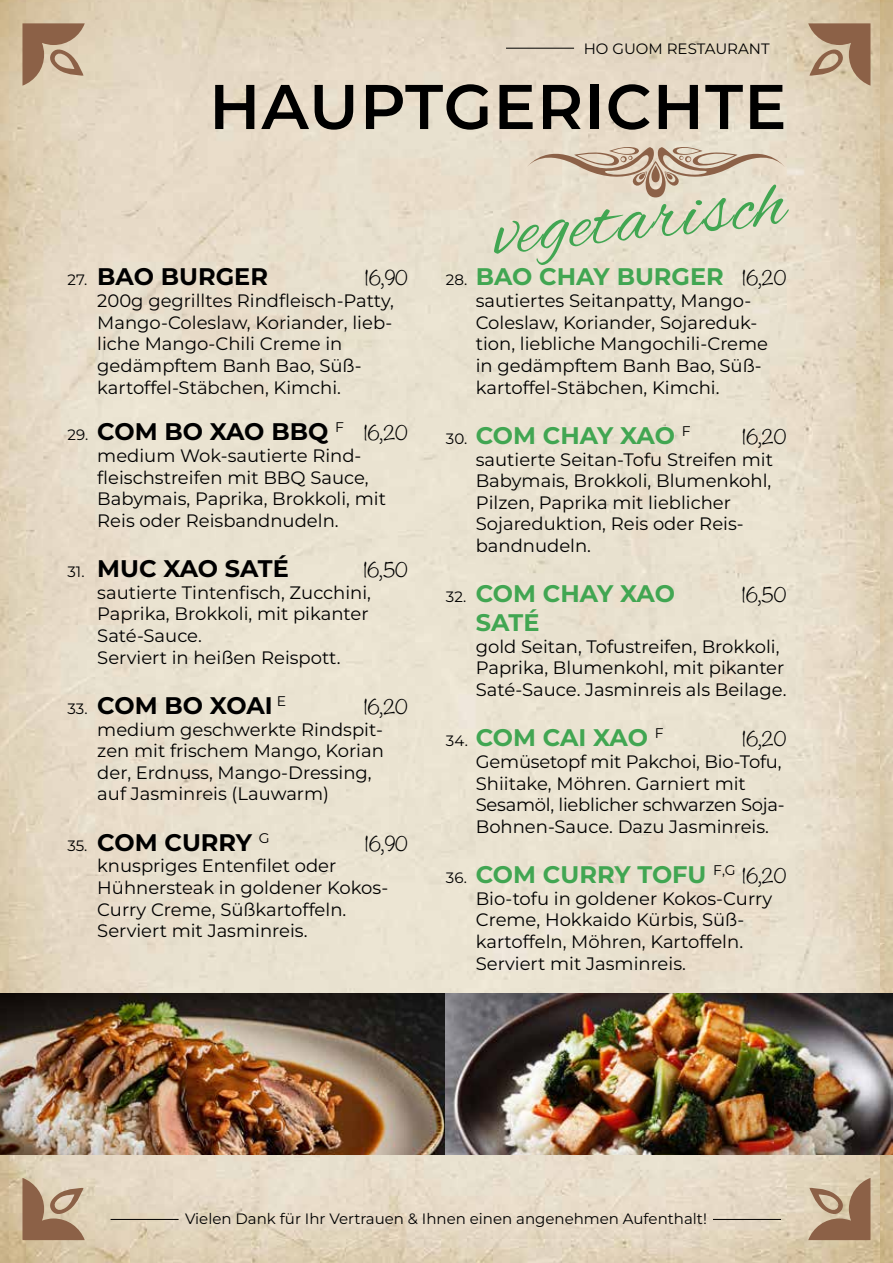
<style>
.page{position:relative;width:893px;height:1263px;background:#fff}
.page>*{position:absolute;margin:0;border:0;box-sizing:border-box;transform-origin:0 0}
.t1{font:78.45px "Alex Brush";color:#41a652}
.t2{font:600 63px "Montserrat";letter-spacing:.02em;color:#000}
.t3{font:700 24px "Montserrat";color:#41a652}
.t4{font:700 24px "Montserrat";color:#000}
.t5{font:18px/21.6px "Montserrat";color:#000}
.t6{font:300 18px "Noteworthy";color:#000}
.t7{font:15px "Montserrat";color:#000}
.s1{font-weight:400;font-size:15px}
.s2{font-family:"Noteworthy";font-weight:300;font-size:18px}
.s3{font-weight:400;font-size:15px;color:#000}
.s4{font-family:"Noteworthy";font-weight:300;font-size:18px;color:#000}
</style>
<div class="page">
<img style="left:0;top:0;width:880px;height:1263px">
<img style="left:880px;top:0;width:13px;height:1263px">
<svg style="left:22px;top:23px;width:63px;height:63px;background:#b19379"></svg>
<svg style="left:808px;top:23px;width:62px;height:63px;background:#af9176"></svg>
<svg style="left:22px;top:1178px;width:63px;height:62px;background:#b09278"></svg>
<svg style="left:808px;top:1178px;width:62px;height:62px;background:#af9176"></svg>
<hr style="left:713px;top:1219px;width:68px;height:1px;background:#000">
<hr style="left:111px;top:1219px;width:68px;height:1px;background:#000">
<hr style="left:506px;top:48px;width:68px;height:1px;background:#000">
<svg style="left:525px;top:144px;width:261px;height:53px;background:#d7c7b4"></svg>
<img style="left:0;top:993px;width:893px;height:161px">
<p class="t7" style="left:584px;top:38px;width:187px">HO GUOM RESTAURANT</p>
<h2 class="t2" style="left:209px;top:62px;width:579px">HAUPTGERICHTE</h2>
<h3 class="t4" style="left:68px;top:260px;width:202px"><span class="s1">27.</span> BAO BURGER</h3>
<p class="t6" style="left:365px;top:263px;width:44px">16,90</p>
<p class="t5" style="left:97px;top:289px;width:298px">200g gegrilltes Rindfleisch-Patty,<br>Mango-Coleslaw, Koriander, lieb&shy;liche Mango-Chili Creme in gedämpftem Banh Bao, Süß&shy;kartoffel-Stäbchen, Kimchi.</p>
<h3 class="t4" style="left:68px;top:414px;width:342px"><span class="s1">29.</span> COM BO XAO BBQ <sup>F</sup> <span class="s2">16,20</span></h3>
<p class="t5" style="left:97px;top:444px;width:290px">medium Wok-sautierte Rind&shy;fleischstreifen mit BBQ Sauce,<br>Babymais, Paprika, Brokkoli, mit<br>Reis oder Reisbandnudeln.</p>
<h3 class="t4" style="left:68px;top:551px;width:223px"><span class="s1">31.</span> MUC XAO SATÉ</h3>
<p class="t6" style="left:363px;top:554px;width:46px">16,50</p>
<p class="t5" style="left:97px;top:581px;width:275px">sautierte Tintenfisch, Zucchini,<br>Paprika, Brokkoli, mit pikanter<br>Saté-Sauce.<br>Serviert in heißen Reispott.</p>
<h3 class="t4" style="left:68px;top:688px;width:220px"><span class="s1">33.</span> COM BO XOAI <sup>E</sup></h3>
<p class="t6" style="left:364px;top:691px;width:45px">16,20</p>
<p class="t5" style="left:97px;top:718px;width:288px">medium geschwerkte Rindspit&shy;zen mit frischem Mango, Korian der, Erdnuss, Mango-Dressing, auf Jasminreis (Lauwarm)</p>
<h3 class="t4" style="left:68px;top:825px;width:204px"><span class="s1">35.</span> COM CURRY <sup>G</sup></h3>
<p class="t6" style="left:365px;top:828px;width:44px">16,90</p>
<p class="t5" style="left:97px;top:854px;width:292px">knuspriges Entenfilet oder<br>Hühnersteak in goldener Kokos-<br>Curry Creme, Süßkartoffeln.<br>Serviert mit Jasminreis.</p>
<h1 class="t1" style="left:487px;top:179px;width:294px;rotate:-6deg">vegetarisch</h1>
<h3 class="t3" style="left:446px;top:260px;width:342px"><span class="s3">28.</span> BAO CHAY BURGER <span class="s4">16,20</span></h3>
<p class="t5" style="left:476px;top:289px;width:294px">sautiertes Seitanpatty, Mango-<br>Coleslaw, Koriander, Sojareduk&shy;tion, liebliche Mangochili-Creme in gedämpftem Banh Bao, Süß&shy;kartoffel-Stäbchen, Kimchi.</p>
<h3 class="t3" style="left:446px;top:418px;width:246px"><span class="s3">30.</span> COM CHAY XAO <sup>F</sup></h3>
<p class="t6" style="left:742px;top:421px;width:45px">16,20</p>
<p class="t5" style="left:476px;top:448px;width:299px">sautierte Seitan-Tofu Streifen mit<br>Babymais, Brokkoli, Blumenkohl,<br>Pilzen, Paprika mit lieblicher<br>Sojareduktion, Reis oder Reis&shy;bandnudeln.</p>
<h3 class="t3" style="left:446px;top:576px;width:230px"><span class="s3">32.</span> COM CHAY XAO</h3>
<p class="t6" style="left:742px;top:579px;width:46px">16,50</p>
<h3 class="t3" style="left:476px;top:605px;width:65px">SATÉ</h3>
<p class="t5" style="left:476px;top:635px;width:312px">gold Seitan, Tofustreifen, Brokkoli,<br>Paprika, Blumenkohl, mit pikanter<br>Saté-Sauce. Jasminreis als Beilage.</p>
<h3 class="t3" style="left:446px;top:720px;width:219px"><span class="s3">34.</span> COM CAI XAO <sup>F</sup></h3>
<p class="t6" style="left:742px;top:723px;width:45px">16,20</p>
<p class="t5" style="left:476px;top:750px;width:311px">Gemüsetopf mit Pakchoi, Bio-Tofu, Shiitake, Möhren. Garniert mit Sesamöl, lieblicher schwarzen Soja-Bohnen-Sauce. Dazu Jasminreis.</p>
<h3 class="t3" style="left:446px;top:857px;width:342px"><span class="s3">36.</span> COM CURRY TOFU <sup>F,G</sup> <span class="s4">16,20</span></h3>
<p class="t5" style="left:476px;top:887px;width:298px">Bio-tofu in goldener Kokos-Curry<br>Creme, Hokkaido Kürbis, Süß&shy;kartoffeln, Möhren, Kartoffeln.<br>Serviert mit Jasminreis.</p>
<p class="t7" style="left:185px;top:1208px;width:523px">Vielen Dank für Ihr Vertrauen &amp; Ihnen einen angenehmen Aufenthalt!</p>
</div>
